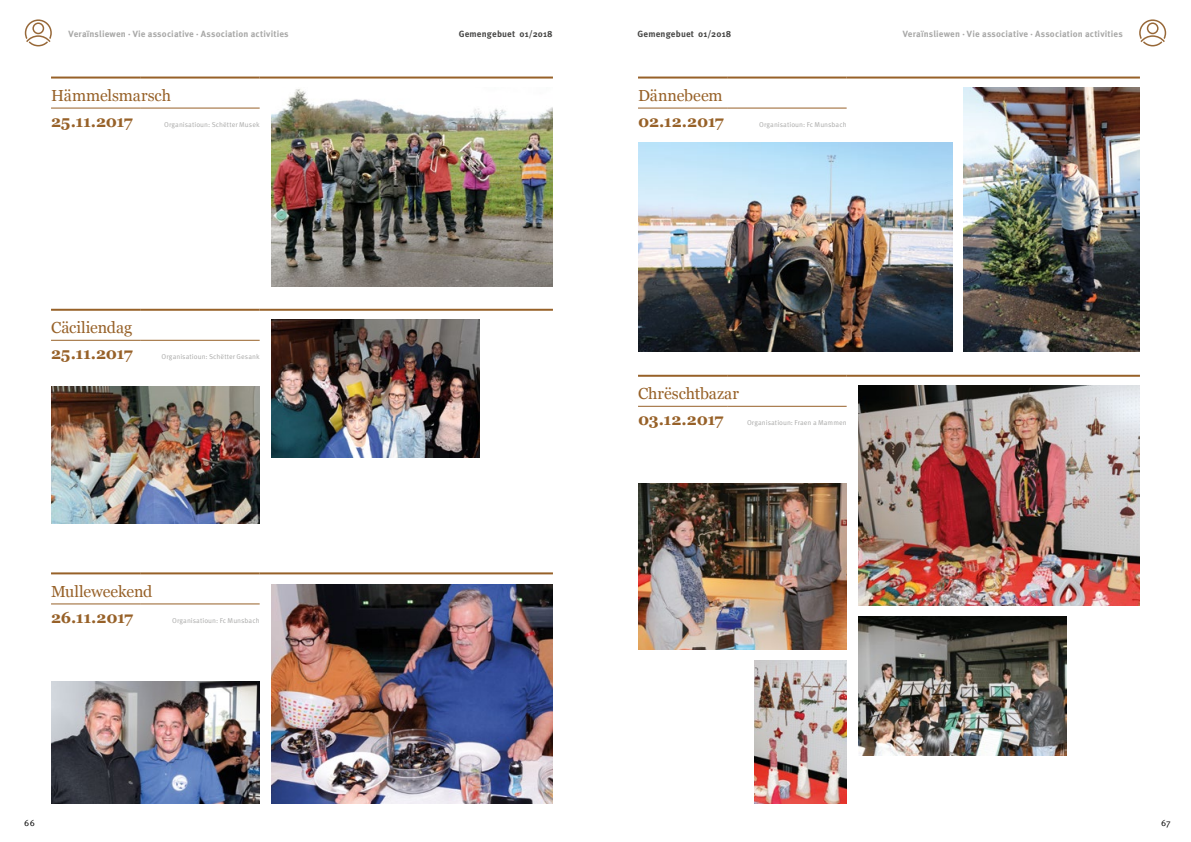
<style>
.page{position:relative;width:1191px;height:842px;background:#fff}
.page>*{position:absolute;margin:0;border:0;box-sizing:border-box;transform-origin:0 0}
.t1{font:16px "Georgia";letter-spacing:-.005em;color:#976128}
.t2{font:700 16px "Georgia";letter-spacing:-.01em;color:#976128}
.t3{font:700 9px "Meta OT";letter-spacing:.015em;color:#a8a8a7}
.t4{font:700 9px "Meta OT";letter-spacing:.02em;color:#474746}
.t5{font:9px "Meta OT Norm";color:#000}
.t6{font:7px "Meta OT Norm";letter-spacing:.01em;color:#a8a8a7}
</style>
<div class="page">
<svg style="left:25px;top:19px;width:27px;height:27px"></svg>
<svg style="left:1139px;top:19px;width:27px;height:27px"></svg>
<img style="left:51px;top:387px;width:209px;height:136px">
<img style="left:51px;top:682px;width:209px;height:122px">
<img style="left:271px;top:584px;width:282px;height:220px">
<hr style="left:51px;top:309px;width:90px;height:2px;background:#976128">
<hr style="left:141px;top:309px;width:119px;height:2px;background:#976128">
<hr style="left:260px;top:309px;width:293px;height:2px;background:#976128">
<hr style="left:51px;top:340px;width:90px;height:1px;background:#976128">
<hr style="left:141px;top:340px;width:119px;height:1px;background:#976128">
<hr style="left:51px;top:572px;width:90px;height:2px;background:#976128">
<hr style="left:141px;top:572px;width:119px;height:2px;background:#976128">
<hr style="left:260px;top:572px;width:293px;height:2px;background:#976128">
<hr style="left:51px;top:604px;width:90px;height:1px;background:#976128">
<hr style="left:141px;top:604px;width:119px;height:1px;background:#976128">
<img style="left:638px;top:143px;width:315px;height:209px">
<hr style="left:638px;top:77px;width:90px;height:2px;background:#976128">
<hr style="left:728px;top:77px;width:118px;height:2px;background:#976128">
<hr style="left:846px;top:77px;width:294px;height:2px;background:#976128">
<hr style="left:638px;top:108px;width:90px;height:1px;background:#976128">
<hr style="left:728px;top:108px;width:118px;height:1px;background:#976128">
<img style="left:964px;top:88px;width:176px;height:264px">
<img style="left:858px;top:386px;width:282px;height:220px">
<hr style="left:638px;top:375px;width:90px;height:2px;background:#976128">
<hr style="left:728px;top:375px;width:118px;height:2px;background:#976128">
<hr style="left:846px;top:375px;width:294px;height:2px;background:#976128">
<hr style="left:638px;top:406px;width:90px;height:1px;background:#976128">
<hr style="left:728px;top:406px;width:118px;height:1px;background:#976128">
<img style="left:638px;top:484px;width:208px;height:166px">
<img style="left:858px;top:617px;width:208px;height:139px">
<img style="left:754px;top:661px;width:92px;height:143px">
<hr style="left:51px;top:77px;width:90px;height:2px;background:#976128">
<hr style="left:141px;top:77px;width:119px;height:2px;background:#976128">
<hr style="left:260px;top:77px;width:293px;height:2px;background:#976128">
<hr style="left:51px;top:108px;width:90px;height:1px;background:#976128">
<hr style="left:141px;top:108px;width:119px;height:1px;background:#976128">
<img style="left:271px;top:89px;width:282px;height:198px">
<img style="left:271px;top:320px;width:209px;height:138px">
<p class="t3" style="left:69px;top:28px;width:222px">Veraïnsliewen · Vie associative · Association activities</p>
<p class="t4" style="left:459px;top:28px;width:96px">Gemengebuet 01/2018</p>
<p class="t4" style="left:637px;top:28px;width:95px">Gemengebuet 01/2018</p>
<p class="t3" style="left:902px;top:28px;width:222px">Veraïnsliewen · Vie associative · Association activities</p>
<h1 class="t1" style="left:51px;top:86px;width:121px">Hämmelsmarsch</h1>
<h1 class="t2" style="left:51px;top:113px;width:83px">25.11.2017</h1>
<p class="t6" style="left:164px;top:121px;width:97px">Organisatioun: Schëtter Musek</p>
<h1 class="t1" style="left:51px;top:319px;width:83px">Cäciliendag</h1>
<h1 class="t2" style="left:51px;top:345px;width:83px">25.11.2017</h1>
<p class="t6" style="left:162px;top:353px;width:99px">Organisatioun: Schëtter Gesank</p>
<h1 class="t1" style="left:51px;top:582px;width:103px">Mulleweekend</h1>
<h1 class="t2" style="left:51px;top:608px;width:83px">26.11.2017</h1>
<p class="t6" style="left:172px;top:616px;width:89px">Organisatioun: Fc Munsbach</p>
<h1 class="t1" style="left:638px;top:86px;width:86px">Dännebeem</h1>
<h1 class="t2" style="left:638px;top:113px;width:87px">02.12.2017</h1>
<p class="t6" style="left:759px;top:121px;width:89px">Organisatioun: Fc Munsbach</p>
<h1 class="t1" style="left:638px;top:385px;width:102px">Chrëschtbazar</h1>
<h1 class="t2" style="left:638px;top:411px;width:87px">03.12.2017</h1>
<p class="t6" style="left:747px;top:419px;width:101px">Organisatioun: Fraen a Mammen</p>
<p class="t5" style="left:24px;top:817px;width:12px">66</p>
<p class="t5" style="left:1161px;top:817px;width:11px">67</p>
</div>
